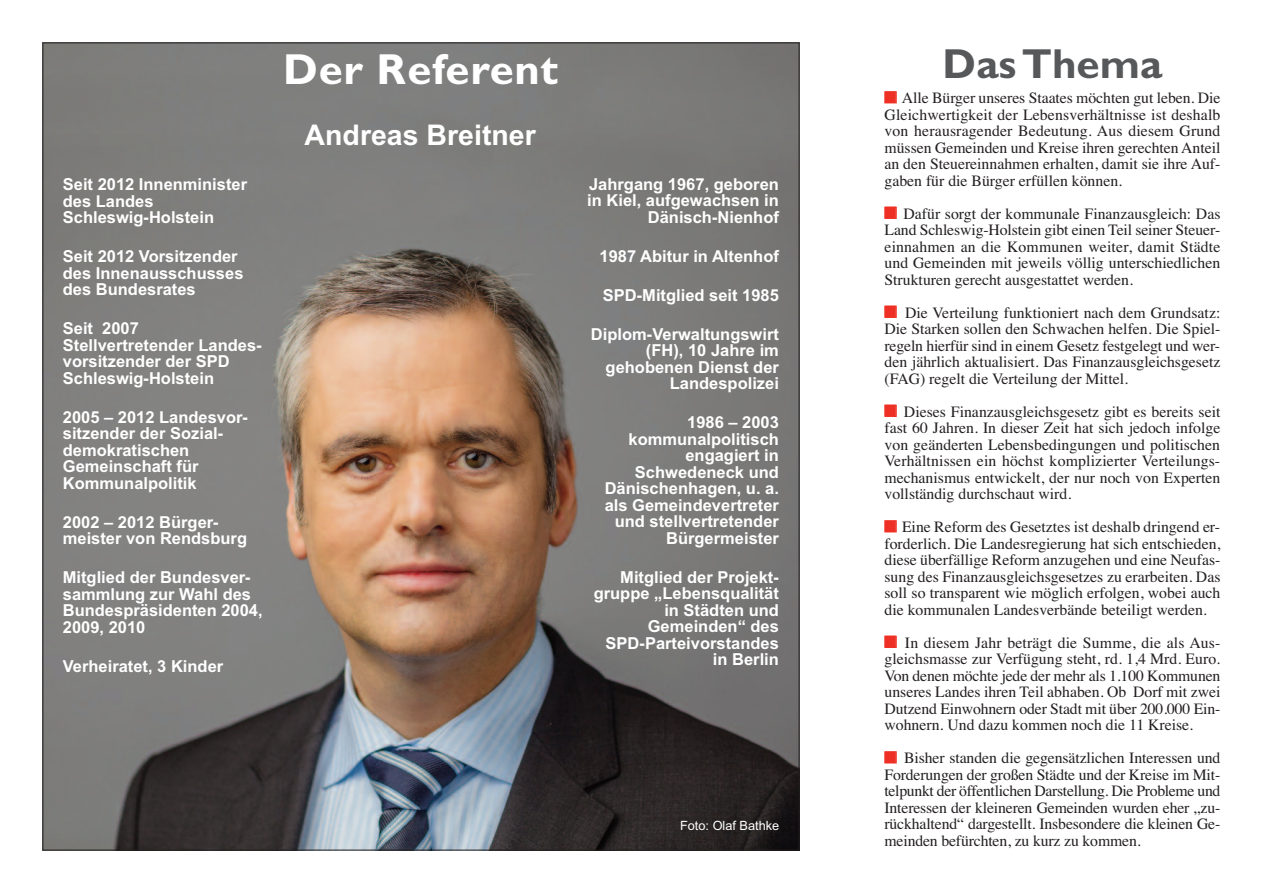
<style>
.page{position:relative;width:1263px;height:893px;background:#fff}
.page>*{position:absolute;margin:0;border:0;box-sizing:border-box;transform-origin:0 0}
.t1{font:700 43.5px "Gill Sans";letter-spacing:.015em;color:#fff}
.t2{font:700 42px "Gill Sans";color:#57585a}
.t3{font:700 28.5px "Arial";color:#fff}
.t4{font:700 16.5px/16.5px "Arial";color:#fff}
.t5{font:15.75px/16.5px "Times";color:#231f20;text-align:justify}
.t6{font:12.75px "Arial";color:#fff}
.s1{font-family:"Monotype Sorts";color:#ee2f23}
</style>
<div class="page">
<img style="left:45px;top:45px;width:752px;height:803px">
<p class="t4" style="left:63px;top:176px;width:186px">Seit 2012 Innenminister des Landes<br>Schleswig-Holstein</p>
<p class="t4" style="left:63px;top:248px;width:182px">Seit 2012 Vorsitzender des Innenausschusses des Bundesrates</p>
<p class="t4" style="left:63px;top:320px;width:200px">Seit 2007<br>Stellvertretender Landes&shy;vorsitzender der SPD<br>Schleswig-Holstein</p>
<p class="t4" style="left:63px;top:409px;width:187px">2005 – 2012 Landesvor&shy;sitzender der Sozial&shy;demokratischen<br>Gemeinschaft für<br>Kommunalpolitik</p>
<p class="t4" style="left:63px;top:514px;width:186px">2002 – 2012 Bürger&shy;meister von Rendsburg</p>
<p class="t4" style="left:63px;top:569px;width:201px">Mitglied der Bundesver&shy;sammlung zur Wahl des<br>Bundespräsidenten 2004,<br>2009, 2010</p>
<p class="t4" style="left:63px;top:658px;width:162px">Verheiratet, 3 Kinder</p>
<h1 class="t1" style="left:283px;top:43px;width:276px">Der Referent</h1>
<h2 class="t2" style="left:943px;top:39px;width:221px">DasThema</h2>
<p class="t5" style="left:884px;top:90px;width:337px"><span class="s1">■</span> Alle Bürger unseres Staates möchten gut leben. Die Gleichwertigkeit der Lebensverhältnisse ist deshalb von herausragender Bedeutung. Aus diesem Grund müssen Gemeinden und Kreise ihren gerechten Anteil an den Steuereinnahmen erhalten, damit sie ihre Auf&shy;gaben für die Bürger erfüllen können.</p>
<p class="t5" style="left:884px;top:205px;width:337px"><span class="s1">■</span> Dafür sorgt der kommunale Finanzausgleich: Das Land Schleswig-Holstein gibt einen Teil seiner Steuer&shy;einnahmen an die Kommunen weiter, damit Städte und Gemeinden mit jeweils völlig unterschiedlichen Strukturen gerecht ausgestattet werden.</p>
<p class="t5" style="left:884px;top:304px;width:337px"><span class="s1">■</span> Die Verteilung funktioniert nach dem Grundsatz:<br>Die Starken sollen den Schwachen helfen. Die Spiel&shy;regeln hierfür sind in einem Gesetz festgelegt und wer&shy;den jährlich aktualisiert. Das Finanzausgleichsgesetz (FAG) regelt die Verteilung der Mittel.</p>
<p class="t5" style="left:884px;top:403px;width:337px"><span class="s1">■</span> Dieses Finanzausgleichsgesetz gibt es bereits seit fast 60 Jahren. In dieser Zeit hat sich jedoch infolge von geänderten Lebensbedingungen und politischen Verhältnissen ein höchst komplizierter Verteilungs&shy;mechanismus entwickelt, der nur noch von Experten vollständig durchschaut wird.</p>
<p class="t5" style="left:884px;top:519px;width:337px"><span class="s1">■</span> Eine Reform des Gesetztes ist deshalb dringend er&shy;forderlich. Die Landesregierung hat sich entschieden, diese überfällige Reform anzugehen und eine Neufas&shy;sung des Finanzausgleichsgesetzes zu erarbeiten. Das soll so transparent wie möglich erfolgen, wobei auch die kommunalen Landesverbände beteiligt werden.</p>
<p class="t5" style="left:884px;top:634px;width:337px"><span class="s1">■</span> In diesem Jahr beträgt die Summe, die als Aus&shy;gleichsmasse zur Verfügung steht, rd. 1,4 Mrd. Euro.<br>Von denen möchte jede der mehr als 1.100 Kommunen unseres Landes ihren Teil abhaben. Ob Dorf mit zwei Dutzend Einwohnern oder Stadt mit über 200.000 Ein&shy;wohnern. Und dazu kommen noch die 11 Kreise.</p>
<p class="t5" style="left:884px;top:750px;width:337px"><span class="s1">■</span> Bisher standen die gegensätzlichen Interessen und Forderungen der großen Städte und der Kreise im Mit&shy;telpunkt der öffentlichen Darstellung. Die Probleme und Interessen der kleineren Gemeinden wurden eher „zu&shy;rückhaltend“ dargestellt. Insbesondere die kleinen Ge&shy;meinden befürchten, zu kurz zu kommen.</p>
<h3 class="t3" style="left:305px;top:119px;width:233px">Andreas Breitner</h3>
<p class="t4" style="left:587px;top:176px;width:193px;text-align:right">Jahrgang 1967, geboren in Kiel, aufgewachsen in<br>Dänisch-Nienhof</p>
<p class="t4" style="left:599px;top:248px;width:181px">1987 Abitur in Altenhof</p>
<p class="t4" style="left:603px;top:287px;width:178px">SPD-Mitglied seit 1985</p>
<p class="t4" style="left:591px;top:326px;width:189px;text-align:right">Diplom-Verwaltungswirt (FH), 10 Jahre im gehobenen Dienst der<br>Landespolizei</p>
<p class="t4" style="left:605px;top:414px;width:176px;text-align:right">1986 – 2003 kommunalpolitisch engagiert in<br>Schwedeneck und<br>Dänischenhagen, u. a. als Gemeindevertreter und stellvertretender<br>Bürgermeister</p>
<p class="t4" style="left:594px;top:569px;width:187px;text-align:right">Mitglied der Projekt&shy;gruppe „Lebensqualität in Städten und<br>Gemeinden“ des<br>SPD-Parteivorstandes in Berlin</p>
<p class="t6" style="left:680px;top:818px;width:101px">Foto: Olaf Bathke</p>
</div>
